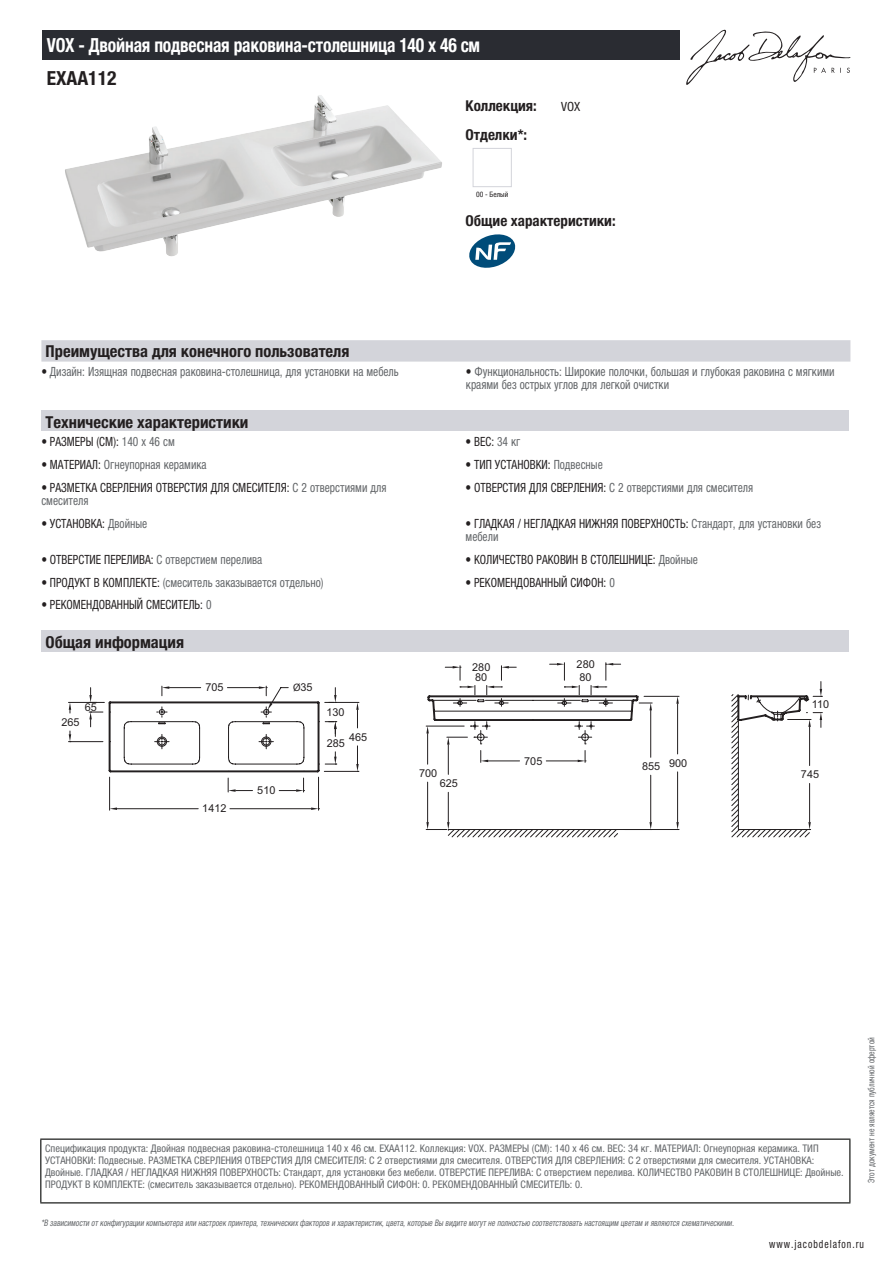
<style>
.page{position:relative;width:893px;height:1263px;background:#fff}
.page>*{position:absolute;margin:0;border:0;box-sizing:border-box;transform-origin:0 0}
.t1{font:700 condensed 19.5px "Helvetica Neue LTCYR";letter-spacing:-.01em;color:#fff;scale:.9 1}
.t2{font:700 condensed 19.5px "Helvetica Neue LTCYR";color:#231f20}
.t3{font:700 condensed 16.5px "Helvetica Neue LTCYR";color:#231f20}
.t4{font:700 condensed 15px "Helvetica Neue LTCYR";color:#231f20}
.t5{font:condensed 12.75px/13.5px "Helvetica Neue LTCYR";color:#231f20;scale:.9 1}
.t6{font:condensed 12.75px/13.5px "Helvetica Neue LTCYR";color:#626568;scale:.9 1}
.t7{font:condensed 12.75px "Helvetica Neue LTCYR";color:#231f20}
.t8{font:condensed 11.25px "Helvetica Neue LTCYR";letter-spacing:.1em;color:#231f20;scale:.87 1}
.t9{font:10.95px "Arial";color:#231f20}
.t10{font:condensed 10.5px/12px "Helvetica Neue LTCYR";color:#626568}
.t11{font:italic condensed 9px "Helvetica Neue LTCYR";color:#626568;scale:.87 1}
.t12{font:condensed 9px "Helvetica Neue LTCYR";color:#626568;scale:.87 1}
.t13{font:condensed 7.5px "Helvetica Neue LTCYR";color:#231f20}
.s1{color:#231f20}
.s2{color:#626568}
.s3{font-family:"Myriad Pro"}
</style>
<div class="page">
<svg style="left:686px;top:30px;width:164px;height:55px"></svg>
<img style="left:65px;top:95px;width:255px;height:162px">
<div style="left:473px;top:148px;width:39px;height:39px;border:1px solid #d3d4da"></div>
<svg style="left:469px;top:234px;width:46px;height:34px"></svg>
<div style="left:41px;top:340px;width:809px;height:22px;background:#d3d4da"></div>
<div style="left:41px;top:411px;width:808px;height:21px;background:#d3d4da"></div>
<div style="left:41px;top:631px;width:808px;height:21px;background:#d3d4da"></div>
<svg style="left:448px;top:830px;width:362px;height:7px"></svg>
<svg style="left:124px;top:699px;width:686px;height:131px"></svg>
<hr style="left:738px;top:718px;width:1px;height:111px;background:#231f20">
<hr style="left:109px;top:777px;width:1px;height:33px;background:#231f20">
<hr style="left:318px;top:777px;width:1px;height:33px;background:#231f20">
<hr style="left:117px;top:808px;width:81px;height:1px;background:#231f20">
<hr style="left:230px;top:808px;width:81px;height:1px;background:#231f20">
<svg style="left:110px;top:807px;width:7px;height:3px"></svg>
<svg style="left:311px;top:807px;width:9px;height:3px"></svg>
<svg style="left:228px;top:778px;width:25px;height:14px"></svg>
<svg style="left:279px;top:778px;width:26px;height:14px"></svg>
<svg style="left:68px;top:688px;width:36px;height:54px"></svg>
<hr style="left:624px;top:829px;width:55px;height:1px;background:#231f20">
<hr style="left:677px;top:772px;width:1px;height:50px;background:#231f20">
<svg style="left:676px;top:822px;width:3px;height:7px"></svg>
<hr style="left:650px;top:775px;width:1px;height:47px;background:#231f20">
<svg style="left:618px;top:822px;width:34px;height:8px"></svg>
<hr style="left:427px;top:782px;width:1px;height:40px;background:#231f20">
<hr style="left:448px;top:744px;width:1px;height:30px;background:#231f20">
<hr style="left:448px;top:792px;width:1px;height:30px;background:#231f20">
<svg style="left:426px;top:822px;width:24px;height:8px"></svg>
<hr style="left:809px;top:727px;width:1px;height:38px;background:#231f20">
<hr style="left:809px;top:783px;width:1px;height:39px;background:#231f20">
<svg style="left:803px;top:822px;width:8px;height:8px"></svg>
<svg style="left:809px;top:712px;width:13px;height:15px"></svg>
<svg style="left:813px;top:681px;width:9px;height:16px"></svg>
<svg style="left:161px;top:663px;width:460px;height:30px"></svg>
<svg style="left:108px;top:693px;width:701px;height:80px"></svg>
<div style="left:43px;top:30px;width:637px;height:30px;background:#2a2c32"></div>
<hr style="left:40px;top:1138px;width:810px;height:2px;background:#040503">
<hr style="left:40px;top:1140px;width:1px;height:62px;background:#040503">
<hr style="left:849px;top:1140px;width:1px;height:62px;background:#040503">
<hr style="left:40px;top:1202px;width:810px;height:1px;background:#040503">
<h1 class="t1" style="left:47px;top:34px;width:483px">VOX - Двойная подвесная раковина-столешница 140 х 46 см</h1>
<h1 class="t2" style="left:47px;top:67px;width:71px">EXAA112</h1>
<h3 class="t4" style="left:466px;top:97px;width:73px">Коллекция:</h3>
<p class="t7" style="left:561px;top:99px;width:21px">VOX</p>
<h3 class="t4" style="left:466px;top:126px;width:63px">Отделки*:</h3>
<p class="t13" style="left:476px;top:190px;width:34px">00 - Белый</p>
<h3 class="t4" style="left:466px;top:212px;width:152px">Общие характеристики:</h3>
<h2 class="t3" style="left:46px;top:342px;width:305px">Преимущества для конечного пользователя</h2>
<p class="t6" style="left:41px;top:365px;width:399px"><span class="s1">•</span> Дизайн: Изящная подвесная раковина-столешница, для установки на мебель</p>
<p class="t6" style="left:466px;top:365px;width:411px"><span class="s1">•</span> Функциональность: Широкие полочки, большая и глубокая раковина с мягкими краями без острых углов для легкой очистки</p>
<h2 class="t3" style="left:46px;top:413px;width:204px">Технические характеристики</h2>
<p class="t5" style="left:41px;top:435px;width:150px">• РАЗМЕРЫ (СМ): <span class="s2">140 x 46 см</span></p>
<p class="t5" style="left:466px;top:435px;width:62px">• ВЕС: <span class="s2">34 кг</span></p>
<p class="t6" style="left:41px;top:458px;width:185px"><span class="s1">• МАТЕРИАЛ:</span> Огнеупорная керамика</p>
<p class="t5" style="left:466px;top:458px;width:154px">• ТИП УСТАНОВКИ: <span class="s2">Подвесные</span></p>
<p class="t5" style="left:41px;top:480px;width:385px">• РАЗМЕТКА СВЕРЛЕНИЯ ОТВЕРСТИЯ ДЛЯ СМЕСИТЕЛЯ: <span class="s2">С 2 отверстиями для смесителя</span></p>
<p class="t6" style="left:466px;top:480px;width:321px"><span class="s1">• ОТВЕРСТИЯ ДЛЯ СВЕРЛЕНИЯ:</span> С 2 отверстиями для смесителя</p>
<p class="t5" style="left:41px;top:517px;width:119px">• УСТАНОВКА: <span class="s2">Двойные</span></p>
<p class="t5" style="left:466px;top:517px;width:396px">• ГЛАДКАЯ / НЕГЛАДКАЯ НИЖНЯЯ ПОВЕРХНОСТЬ: <span class="s2">Стандарт, для установки без мебели</span></p>
<p class="t5" style="left:41px;top:553px;width:247px">• ОТВЕРСТИЕ ПЕРЕЛИВА: <span class="s2">С отверстием перелива</span></p>
<p class="t5" style="left:466px;top:553px;width:260px">• КОЛИЧЕСТВО РАКОВИН В СТОЛЕШНИЦЕ: <span class="s2">Двойные</span></p>
<p class="t6" style="left:41px;top:575px;width:315px"><span class="s1">• ПРОДУКТ В КОМПЛЕКТЕ:</span> (смеситель заказывается отдельно)</p>
<p class="t5" style="left:466px;top:575px;width:167px">• РЕКОМЕНДОВАННЫЙ СИФОН: <span class="s2">0</span></p>
<p class="t5" style="left:41px;top:598px;width:191px">• РЕКОМЕНДОВАННЫЙ СМЕСИТЕЛЬ: <span class="s2">0</span></p>
<h2 class="t3" style="left:46px;top:633px;width:140px">Общая информация</h2>
<p class="t9" style="left:472px;top:660px;width:20px">280</p>
<p class="t9" style="left:577px;top:657px;width:20px">280</p>
<p class="t9" style="left:85px;top:700px;width:14px">65</p>
<p class="t9" style="left:61px;top:715px;width:20px">265</p>
<p class="t9" style="left:205px;top:680px;width:20px">705</p>
<p class="t9" style="left:202px;top:801px;width:26px">1412</p>
<p class="t9" style="left:257px;top:783px;width:20px">510</p>
<p class="t9" style="left:293px;top:680px;width:21px"><span class="s3">Ø</span>35</p>
<p class="t9" style="left:326px;top:705px;width:20px">130</p>
<p class="t9" style="left:349px;top:729px;width:20px">465</p>
<p class="t9" style="left:327px;top:735px;width:20px">285</p>
<p class="t9" style="left:475px;top:670px;width:14px">80</p>
<p class="t9" style="left:419px;top:766px;width:20px">700</p>
<p class="t9" style="left:440px;top:776px;width:20px">625</p>
<p class="t9" style="left:524px;top:753px;width:20px">705</p>
<p class="t9" style="left:579px;top:670px;width:14px">80</p>
<p class="t9" style="left:642px;top:759px;width:20px">855</p>
<p class="t9" style="left:669px;top:755px;width:20px">900</p>
<p class="t9" style="left:812px;top:697px;width:19px">110</p>
<p class="t9" style="left:801px;top:767px;width:20px">745</p>
<p class="t10" style="left:45px;top:1142px;width:800px">Спецификация продукта: Двойная подвесная раковина-столешница 140 х 46 см. EXAA112. Коллекция: VOX. РАЗМЕРЫ (СМ): 140 x 46 см. ВЕС: 34 кг. МАТЕРИАЛ: Огнеупорная керамика. ТИП УСТАНОВКИ: Подвесные. РАЗМЕТКА СВЕРЛЕНИЯ ОТВЕРСТИЯ ДЛЯ СМЕСИТЕЛЯ: С 2 отверстиями для смесителя. ОТВЕРСТИЯ ДЛЯ СВЕРЛЕНИЯ: С 2 отверстиями для смесителя. УСТАНОВКА:<br>Двойные. ГЛАДКАЯ / НЕГЛАДКАЯ НИЖНЯЯ ПОВЕРХНОСТЬ: Стандарт, для установки без мебели. ОТВЕРСТИЕ ПЕРЕЛИВА: С отверстием перелива. КОЛИЧЕСТВО РАКОВИН В СТОЛЕШНИЦЕ: Двойные.<br>ПРОДУКТ В КОМПЛЕКТЕ: (смеситель заказывается отдельно). РЕКОМЕНДОВАННЫЙ СИФОН: 0. РЕКОМЕНДОВАННЫЙ СМЕСИТЕЛЬ: 0.</p>
<p class="t11" style="left:41px;top:1218px;width:800px">*В зависимости отконфигурации компьютера или настроек принтера,техническихфакторов и характеристик,цвета,которые Вы видите могутне полностью соответствоватьнастоящим цветам и являются схематическими.</p>
<p class="t12" style="left:866px;top:1183px;width:169px;rotate:-90deg">Этот документ не является публичной офертой</p>
<p class="t8" style="left:769px;top:1237px;width:110px">www.jacobdelafon.ru</p>
</div>
